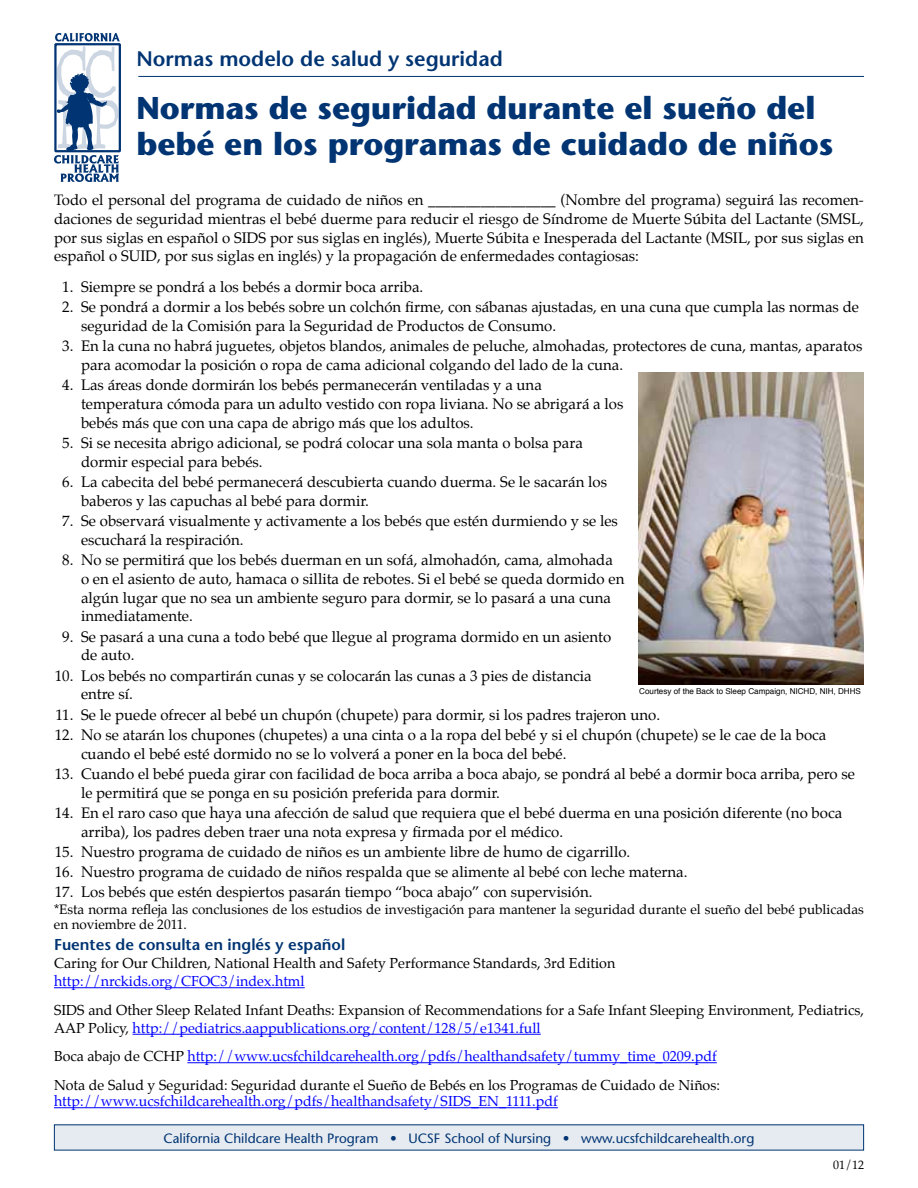
<style>
.page{position:relative;width:918px;height:1188px;background:#fff}
.page>*{position:absolute;margin:0;border:0;box-sizing:border-box;transform-origin:0 0}
.t1{font:700 31.5px/36px "Stone Sans";color:#003473}
.t2{font:600 21px "Stone Sans";color:#003473}
.t3{font:600 15.75px "Stone Sans";color:#003473}
.t4{font:15px/18.8px "Palatino";color:#000}
.t5{font:14.25px/18px "Palatino";color:#000}
.t6{font:14.25px "Palatino";color:#00f}
.t7{font:13.5px/15px "Palatino";color:#000}
.t8{font:13.5px "Stone Sans";color:#003473}
.t9{font:12px "Palatino";color:#000}
.t10{font:8.1px "Helvetica";color:#000}
.s1{color:#00f}
</style>
<div class="page">
<div style="left:54px;top:1125px;width:810px;height:25px;background:#e6ebf1"></div>
<hr style="left:138px;top:76px;width:726px;height:1px;background:#003473">
<svg style="left:54px;top:33px;width:66px;height:149px"></svg>
<hr style="left:54px;top:987px;width:251px;height:1px;background:#00f">
<hr style="left:133px;top:1034px;width:408px;height:1px;background:#00f">
<hr style="left:187px;top:1062px;width:530px;height:1px;background:#00f">
<hr style="left:54px;top:1107px;width:504px;height:1px;background:#00f">
<img style="left:639px;top:372px;width:225px;height:313px">
<h2 class="t2" style="left:136px;top:46px;width:368px">Normas modelo de salud y seguridad</h2>
<h1 class="t1" style="left:136px;top:89px;width:699px">Normas de seguridad durante el sueño del bebé en los programas de cuidado de niños</h1>
<p class="t4" style="left:54px;top:191px;width:811px;text-align:justify">Todo el personal del programa de cuidado de niños en _________________ (Nombre del programa) seguirá las recomen&shy;daciones de seguridad mientras el bebé duerme para reducir el riesgo de Síndrome de Muerte Súbita del Lactante (SMSL, por sus siglas en español o SIDS por sus siglas en inglés), Muerte Súbita e Inesperada del Lactante (MSIL, por sus siglas en español o SUID, por sus siglas en inglés) y la propagación de enfermedades contagiosas:</p>
<p class="t4" style="left:62px;top:278px;width:363px">1. Siempre se pondrá a los bebés a dormir boca arriba.</p>
<p class="t4" style="left:81px;top:298px;width:780px;text-indent:-19px">2. Se pondrá a dormir a los bebés sobre un colchón firme, con sábanas ajustadas, en una cuna que cumpla las normas de seguridad de la Comisión para la Seguridad de Productos de Consumo.</p>
<p class="t4" style="left:81px;top:337px;width:783px;text-indent:-19px">3. En la cuna no habrá juguetes, objetos blandos, animales de peluche, almohadas, protectores de cuna, mantas, aparatos para acomodar la posición o ropa de cama adicional colgando del lado de la cuna.</p>
<p class="t4" style="left:81px;top:376px;width:544px;text-indent:-19px">4. Las áreas donde dormirán los bebés permanecerán ventiladas y a una temperatura cómoda para un adulto vestido con ropa liviana. No se abrigará a los bebés más que con una capa de abrigo más que los adultos.</p>
<p class="t4" style="left:81px;top:434px;width:503px;text-indent:-19px">5. Si se necesita abrigo adicional, se podrá colocar una sola manta o bolsa para dormir especial para bebés.</p>
<p class="t4" style="left:81px;top:473px;width:528px;text-indent:-19px">6. La cabecita del bebé permanecerá descubierta cuando duerma. Se le sacarán los baberos y las capuchas al bebé para dormir.</p>
<p class="t4" style="left:81px;top:512px;width:538px;text-indent:-19px">7. Se observará visualmente y activamente a los bebés que estén durmiendo y se les escuchará la respiración.</p>
<p class="t4" style="left:81px;top:551px;width:545px;text-indent:-19px">8. No se permitirá que los bebés duerman en un sofá, almohadón, cama, almohada o en el asiento de auto, hamaca o sillita de rebotes. Si el bebé se queda dormido en algún lugar que no sea un ambiente seguro para dormir, se lo pasará a una cuna inmediatamente.</p>
<p class="t4" style="left:81px;top:627px;width:532px;text-indent:-19px">9. Se pasará a una cuna a todo bebé que llegue al programa dormido en un asiento de auto.</p>
<p class="t4" style="left:81px;top:666px;width:512px;text-indent:-26px">10. Los bebés no compartirán cunas y se colocarán las cunas a 3 pies de distancia entre sí.</p>
<p class="t4" style="left:56px;top:705px;width:606px">11. Se le puede ofrecer al bebé un chupón (chupete) para dormir, si los padres trajeron uno.</p>
<p class="t4" style="left:81px;top:725px;width:747px;text-indent:-26px">12. No se atarán los chupones (chupetes) a una cinta o a la ropa del bebé y si el chupón (chupete) se le cae de la boca cuando el bebé esté dormido no se lo volverá a poner en la boca del bebé.</p>
<p class="t4" style="left:81px;top:764px;width:775px;text-indent:-26px">13. Cuando el bebé pueda girar con facilidad de boca arriba a boca abajo, se pondrá al bebé a dormir boca arriba, pero se le permitirá que se ponga en su posición preferida para dormir.</p>
<p class="t4" style="left:81px;top:803px;width:763px;text-indent:-26px">14. En el raro caso que haya una afección de salud que requiera que el bebé duerma en una posición diferente (no boca arriba), los padres deben traer una nota expresa y firmada por el médico.</p>
<p class="t4" style="left:55px;top:842px;width:577px">15. Nuestro programa de cuidado de niños es un ambiente libre de humo de cigarrillo.</p>
<p class="t4" style="left:55px;top:863px;width:634px">16. Nuestro programa de cuidado de niños respalda que se alimente al bebé con leche materna.</p>
<p class="t4" style="left:55px;top:883px;width:539px">17. Los bebés que estén despiertos pasarán tiempo “boca abajo” con supervisión.</p>
<p class="t7" style="left:54px;top:902px;width:811px">*Esta norma refleja las conclusiones de los estudios de investigación para mantener la seguridad durante el sueño del bebé publicadas en noviembre de 2011.</p>
<p class="t3" style="left:54px;top:935px;width:293px">Fuentes de consulta en inglés y español</p>
<p class="t5" style="left:54px;top:954px;width:563px">Caring for Our Children, National Health and Safety Performance Standards, 3rd Edition</p>
<p class="t6" style="left:54px;top:970px;width:252px">http://nrckids.org/CFOC3/index.html</p>
<p class="t5" style="left:54px;top:1001px;width:812px">SIDS and Other Sleep Related Infant Deaths: Expansion of Recommendations for a Safe Infant Sleeping Environment, Pediatrics,<br>AAP Policy, <span class="s1">http://pediatrics.aappublications.org/content/128/5/e1341.full</span></p>
<p class="t5" style="left:54px;top:1042px;width:668px;line-height:28.5px">Boca abajo de CCHP <span class="s1">http://www.ucsfchildcarehealth.org/pdfs/healthandsafety/tummy_time_0209.pdf<br></span>Nota de Salud y Seguridad: Seguridad durante el Sueño de Bebés en los Programas de Cuidado de Niños:</p>
<p class="t6" style="left:54px;top:1090px;width:505px">http://www.ucsfchildcarehealth.org/pdfs/healthandsafety/SIDS_EN_1111.pdf</p>
<p class="t10" style="left:639px;top:685px;width:223px">Courtesy of the Back to Sleep Campaign, NICHD, NIH, DHHS</p>
<p class="t8" style="left:164px;top:1130px;width:592px">California Childcare Health Program • UCSF School of Nursing • www.ucsfchildcarehealth.org</p>
<p class="t9" style="left:833px;top:1154px;width:33px">01/12</p>
</div>
